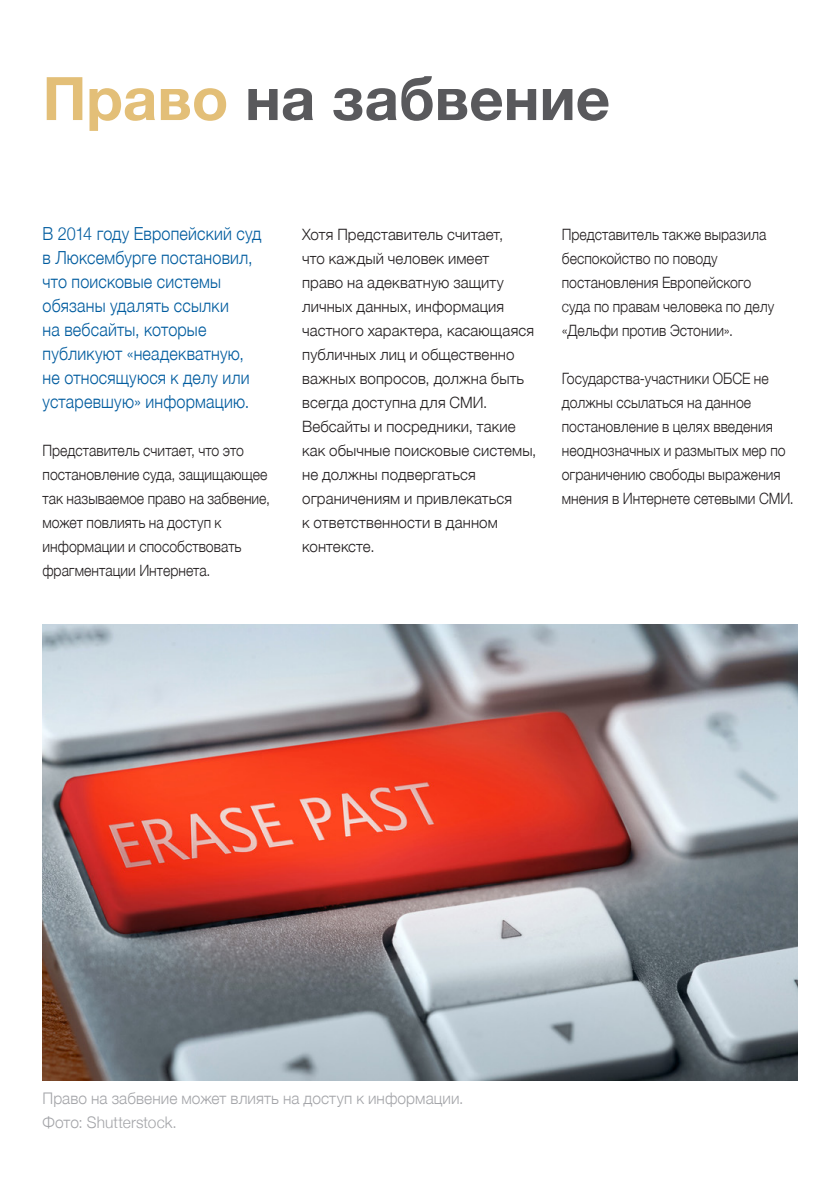
<style>
.page{position:relative;width:840px;height:1191px;background:#fff}
.page>*{position:absolute;margin:0;border:0;box-sizing:border-box;transform-origin:0 0}
.t1{font:700 60px "Helvetica Neue";color:#59595c}
.t2{font:300 18px/24px "Helvetica Neue";letter-spacing:.01em;color:#005c9f;scale:.9 1}
.t3{font:300 16px "Helvetica Neue";letter-spacing:.005em;color:#a4a5a9}
.t4{font:300 15.6px/24px "Helvetica Neue";letter-spacing:.005em;color:#231f20;scale:.9 1}
.t5{font:300 15.6px/24px "Helvetica Neue";letter-spacing:.005em;color:#231f20}
.s1{color:#e3bf78}
</style>
<div class="page">
<img style="left:43px;top:624px;width:754px;height:456px">
<p class="t1" style="left:43px;top:52px;width:569px"><span class="s1">Право</span> на забвение</p>
<p class="t2" style="left:43px;top:220px;width:245px">В 2014 году Европейский суд в Люксембурге постановил, что поисковые системы обязаны удалять ссылки<br>на вебсайты, которые публикуют «неадекватную, не относящуюся к делу или устаревшую» информацию.</p>
<p class="t4" style="left:43px;top:437px;width:254px">Представитель считает, что это постановление суда, защищающее так называемое право на забвение, может повлиять на доступ к информации и способствовать фрагментации Интернета.</p>
<p class="t5" style="left:302px;top:221px;width:233px">Хотя Представитель считает,<br>что каждый человек имеет право на адекватную защиту личных данных, информация частного характера, касающаяся публичных лиц и общественно важных вопросов, должна быть всегда доступна для СМИ.</p>
<p class="t5" style="left:302px;top:413px;width:236px">Вебсайты и посредники, такие как обычные поисковые системы, не должны подвергаться ограничениям и привлекаться<br>к ответственности в данном контексте.</p>
<p class="t4" style="left:561px;top:221px;width:237px">Представитель также выразила беспокойство по поводу постановления Европейского cуда по правам человека по делу «Дельфи против Эстонии».</p>
<p class="t4" style="left:561px;top:365px;width:259px">Государства-участники ОБСЕ не должны ссылаться на данное постановление в целях введения неоднозначных и размытых мер по ограничению свободы выражения мнения в Интернете сетевыми СМИ.</p>
<p class="t3" style="left:43px;top:1085px;width:422px">Право на забвение может влиять на доступ к информации.</p>
<p class="t3" style="left:43px;top:1109px;width:136px">Фото: Shutterstock.</p>
</div>
